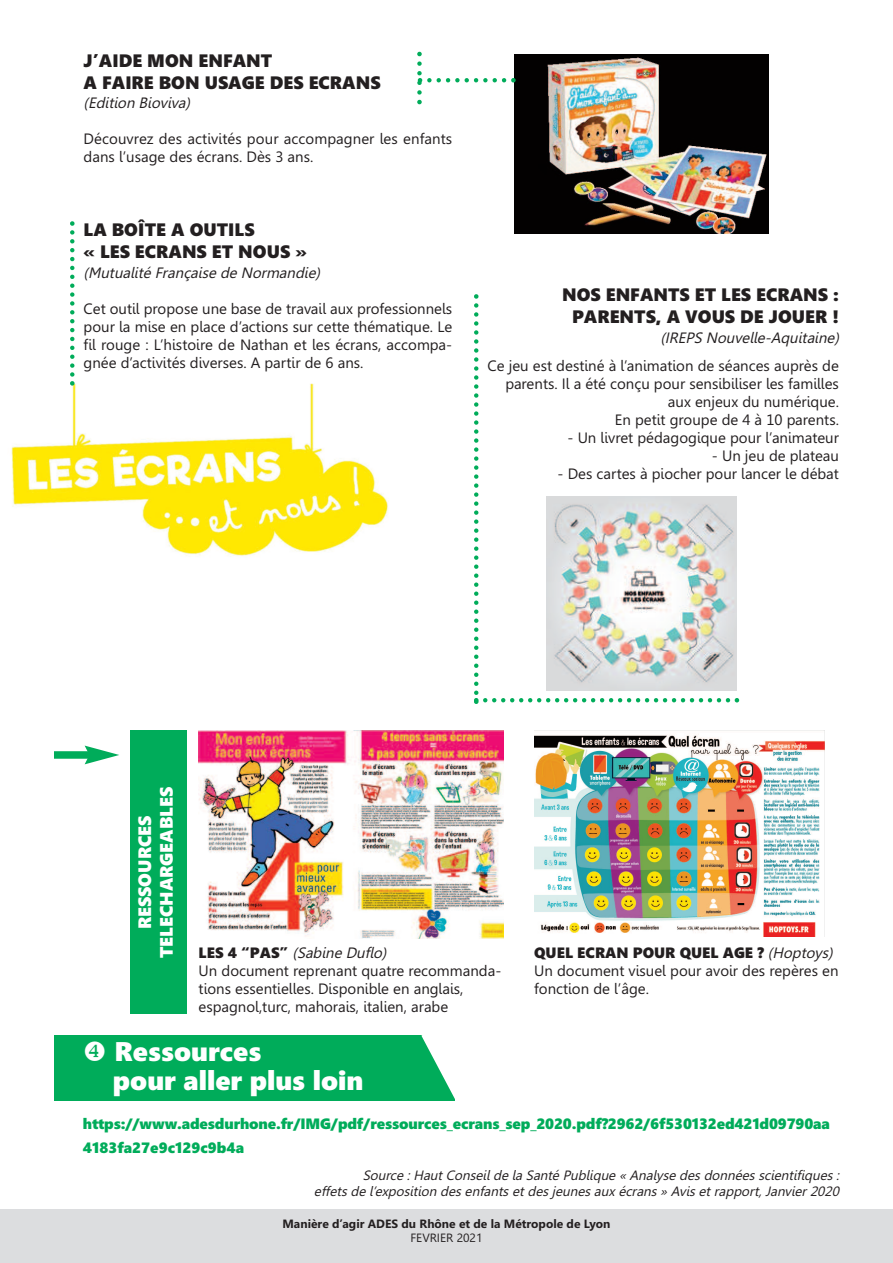
<style>
.page{position:relative;width:893px;height:1263px;background:#fff}
.page>*{position:absolute;margin:0;border:0;box-sizing:border-box;transform-origin:0 0}
.t1{font:27px/28.5px "Segoe UI Black";color:#fff}
.t2{font:18px/21.6px "Segoe UI Black";color:#231f20}
.t3{font:18px/21.6px "Segoe UI Black";color:#fff;text-align:center}
.t4{font:15px/18px "Gisha";color:#231f20}
.t5{font:15px/24px "Segoe UI Black";letter-spacing:-.01em;color:#00ac5a}
.t6{font:italic 15px "Gisha";color:#231f20}
.t7{font:15px "Segoe UI Black";color:#231f20}
.t8{font:italic 13.5px/16.2px "Gisha";color:#231f20;text-align:right}
.t9{font:700 12px "Segoe UI";color:#231f20}
.t10{font:12px "Segoe UI";color:#231f20}
.s1{font-family:"Segoe UI Black"}
.s2{font-style:italic}
.s3{font-family:"Gisha";font-style:italic}
</style>
<div class="page">
<div style="left:0;top:1209px;width:893px;height:54px;background:#dcdddf"></div>
<img style="left:514px;top:54px;width:255px;height:180px">
<img style="left:11px;top:383px;width:378px;height:173px">
<svg style="left:417px;top:52px;width:99px;height:52px"></svg>
<svg style="left:70px;top:221px;width:5px;height:165px"></svg>
<svg style="left:474px;top:294px;width:265px;height:410px"></svg>
<img style="left:199px;top:731px;width:305px;height:207px">
<img style="left:534px;top:731px;width:291px;height:205px">
<div style="left:131px;top:731px;width:56px;height:283px;background:#00ac5a"></div>
<div style="left:54px;top:751px;width:37px;height:8px;background:#00ac5a"></div>
<svg style="left:85px;top:746px;width:34px;height:18px"></svg>
<div style="left:54px;top:1035px;width:401px;height:66px;background:#00ac5a"></div>
<svg style="left:421px;top:1035px;width:34px;height:64px"></svg>
<p class="t2" style="left:84px;top:50px;width:299px">J’AIDE MON ENFANT<br>A FAIRE BON USAGE DES ECRANS</p>
<p class="t6" style="left:84px;top:95px;width:111px">(Edition Bioviva)</p>
<p class="t4" style="left:84px;top:130px;width:370px">Découvrez des activités pour accompagner les enfants dans l’usage des écrans. Dès 3 ans.</p>
<p class="t2" style="left:84px;top:219px;width:225px">LA BOÎTE A OUTILS<br>« LES ECRANS ET NOUS »</p>
<p class="t6" style="left:84px;top:264px;width:242px">(Mutualité Française de Normandie)</p>
<p class="t4" style="left:84px;top:299px;width:370px;text-align:justify">Cet outil propose une base de travail aux professionnels pour la mise en place d’actions sur cette thématique. Le fil rouge : L’histoire de Nathan et les écrans, accompa&shy;gnée d’activités diverses. A partir de 6 ans.</p>
<p class="t2" style="left:562px;top:284px;width:278px;text-align:center">NOS ENFANTS ET LES ECRANS :<br>PARENTS, A VOUS DE JOUER !</p>
<p class="t6" style="left:660px;top:329px;width:184px">(IREPS Nouvelle-Aquitaine)</p>
<p class="t4" style="left:488px;top:357px;width:353px;text-align:right">Ce jeu est destiné à l’animation de séances auprès de parents. Il a été conçu pour sensibiliser les familles aux enjeux du numérique.<br>En petit groupe de 4 à 10 parents.</p>
<p class="t4" style="left:568px;top:429px;width:273px">- Un livret pédagogique pour l’animateur</p>
<p class="t4" style="left:712px;top:447px;width:129px">- Un jeu de plateau</p>
<p class="t4" style="left:558px;top:465px;width:283px">- Des cartes à piocher pour lancer le débat</p>
<p class="t3" style="left:134px;top:958px;width:173px;rotate:-90deg">RESSOURCES<br>TELECHARGEABLES</p>
<p class="t4" style="left:199px;top:944px;width:304px"><span class="s1">L E S 4 “ PA S ”</span> <span class="s2">(Sabine Duflo)<br></span>Un document reprenant quatre recommanda&shy;tions essentielles. Disponible en anglais, espagnol,turc, mahorais, italien, arabe</p>
<p class="t7" style="left:534px;top:944px;width:304px">QUEL ECRAN POUR QUEL AGE ? <span class="s3">(Hoptoys)</span></p>
<p class="t4" style="left:534px;top:962px;width:306px">Un document visuel pour avoir des repères en fonction de l’âge.</p>
<h1 class="t1" style="left:113px;top:1038px;width:252px">Ressources<br>pour aller plus loin</h1>
<p class="t5" style="left:83px;top:1112px;width:748px">https://www.adesdurhone.fr/IMG/pdf/ressources_ecrans_sep_2020.pdf?2962/6f530132ed421d09790aa<br>4183fa27e9c129c9b4a</p>
<p class="t8" style="left:314px;top:1167px;width:530px">Source : Haut Conseil de la Santé Publique « Analyse des données scientifiques :<br>effets de l’exposition des enfants et des jeunes aux écrans » Avis et rapport, Janvier 2020</p>
<p class="t9" style="left:282px;top:1216px;width:329px">Manière d’agir ADES du Rhône et de la Métropole de Lyon</p>
<p class="t10" style="left:410px;top:1231px;width:74px">FEVRIER 2021</p>
</div>
